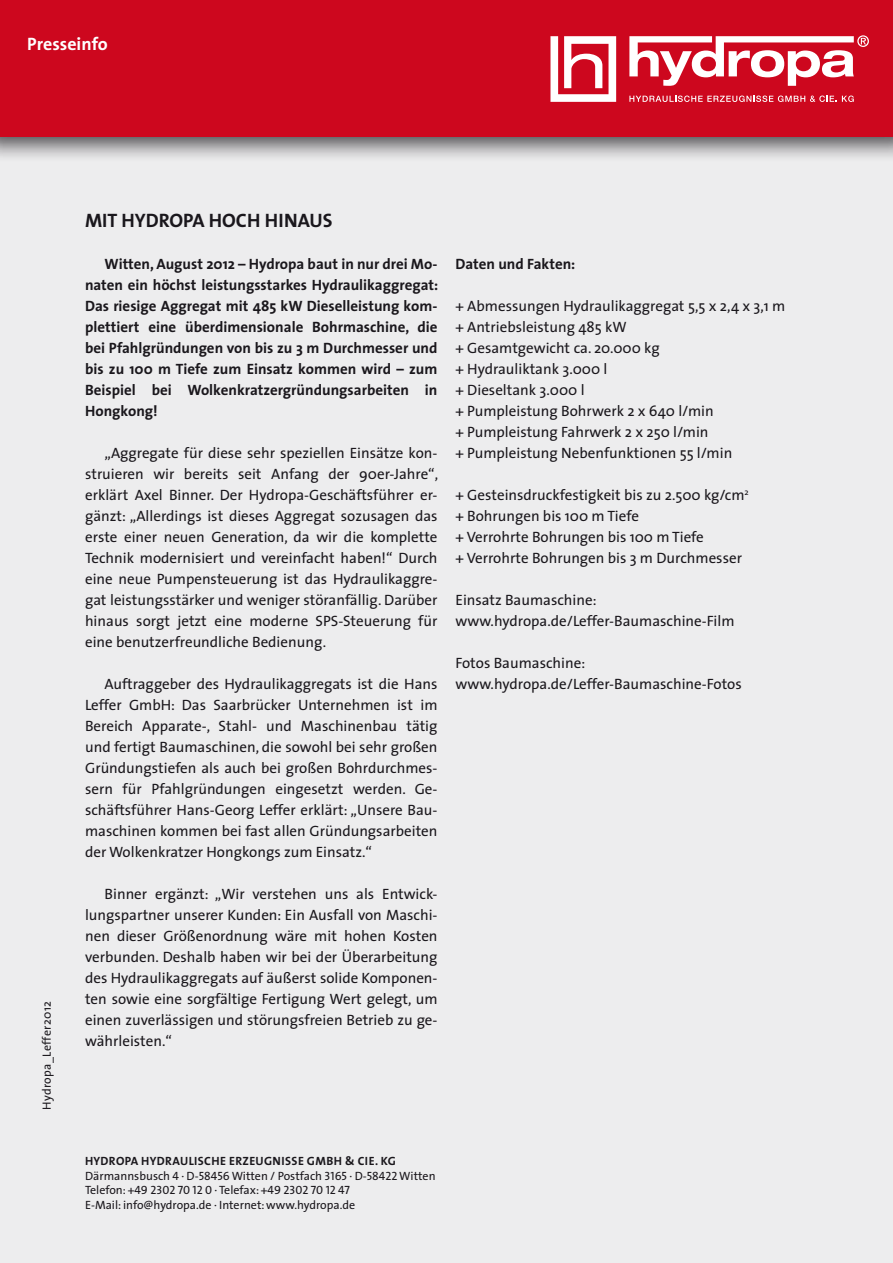
<style>
.page{position:relative;width:893px;height:1263px;background:#fff}
.page>*{position:absolute;margin:0;border:0;box-sizing:border-box;transform-origin:0 0}
.t1{font:700 19.5px "The Sans";color:#1a171c}
.t2{font:700 18px "The Sans";color:#fff}
.t3{font:15px/21px "The Sans";color:#1a171c}
.t4{font:700 15px/21px "The Sans";color:#1a171c;text-align:justify}
.t5{font:12px/14.4px "The Sans";color:#1a171c}
.t6{font:12px "The Sans Caps";color:#1a171c}
.t7{font:700 12px "The Sans";letter-spacing:.03em;color:#1a171c}
.t8{font:12px "The Sans";letter-spacing:.03em;color:#1a171c}
.s1{font-weight:700}
.s2{font-family:"The Sans Caps"}
.s3{font-family:"The Sans"}
</style>
<div class="page">
<div style="left:0;top:128px;width:893px;height:1135px;background:#ededee"></div>
<div style="left:0;top:0;width:893px;height:162px;background:#1a171c;opacity:.75"></div>
<div style="left:0;top:0;width:893px;height:136px;background:#cd071e"></div>
<svg style="left:550px;top:36px;width:66px;height:66px"></svg>
<svg style="left:629px;top:35px;width:240px;height:51px"></svg>
<svg style="left:629px;top:96px;width:225px;height:6px"></svg>
<p class="t2" style="left:27px;top:28px;width:82px">Presseinfo</p>
<p class="t8" style="left:37px;top:1110px;width:110px;rotate:-90deg">Hydropa_Leffer2012</p>
<h1 class="t1" style="left:85px;top:204px;width:249px">Mit Hydropa hoch h inaus</h1>
<p class="t4" style="left:85px;top:253px;width:355px;text-indent:20px">Witten, August 2012 – Hydropa baut in nur drei Mo&shy;naten ein höchst leistungsstarkes Hydraulikaggregat:<br>Das riesige Aggregat mit 485 kW Dieselleistung kom&shy;plettiert eine überdimensionale Bohrmaschine, die bei Pfahlgründungen von bis zu 3 m Durchmesser und bis zu 100 m Tiefe zum Einsatz kommen wird – zum Beispiel bei Wolkenkratzergründungsarbeiten in Hongkong!</p>
<p class="t3" style="left:85px;top:442px;width:355px;text-align:justify;text-indent:20px">„Aggregate für diese sehr speziellen Einsätze kon&shy;struieren wir bereits seit Anfang der 90er-Jahre“, erklärt Axel Binner. Der Hydropa-Geschäftsführer er&shy;gänzt: „Allerdings ist dieses Aggregat sozusagen das erste einer neuen Generation, da wir die komplette Technik modernisiert und vereinfacht haben!“ Durch eine neue Pumpensteuerung ist das Hydraulikaggre&shy;gat leistungsstärker und weniger störanfällig. Darüber hinaus sorgt jetzt eine moderne SPS-Steuerung für eine benutzerfreundliche Bedienung.</p>
<p class="t3" style="left:85px;top:673px;width:354px;text-align:justify;text-indent:19px">Auftraggeber des Hydraulikaggregats ist die Hans Leffer GmbH: Das Saarbrücker Unternehmen ist im Bereich Apparate-, Stahl- und Maschinenbau tätig und fertigt Baumaschinen, die sowohl bei sehr großen Gründungstiefen als auch bei großen Bohrdurchmes&shy;sern für Pfahlgründungen eingesetzt werden. Ge&shy;schäftsführer Hans-Georg Leffer erklärt: „Unsere Bau&shy;maschinen kommen bei fast allen Gründungsarbeiten der Wolkenkratzer Hongkongs zum Einsatz.“</p>
<p class="t3" style="left:85px;top:883px;width:354px;text-align:justify;text-indent:20px">Binner ergänzt: „Wir verstehen uns als Entwick&shy;lungspartner unserer Kunden: Ein Ausfall von Maschi&shy;nen dieser Größenordnung wäre mit hohen Kosten verbunden. Deshalb haben wir bei der Überarbeitung des Hydraulikaggregats auf äußerst solide Komponen&shy;ten sowie eine sorgfältige Fertigung Wert gelegt, um einen zuverlässigen und störungsfreien Betrieb zu ge&shy;währleisten.“</p>
<p class="t4" style="left:456px;top:253px;width:121px">Daten und Fakten:</p>
<p class="t3" style="left:456px;top:295px;width:331px">+ Abmessungen Hydraulikaggregat 5,5 x 2,4 x 3,1 m + Antriebsleistung 485 kW<br>+ Gesamtgewicht ca. 20.000 kg<br>+ Hydrauliktank 3.000 l<br>+ Dieseltank 3.000 l<br>+ Pumpleistung Bohrwerk 2 x 640 l/min<br>+ Pumpleistung Fahrwerk 2 x 250 l/min<br>+ Pumpleistung Nebenfunktionen 55 l/min</p>
<p class="t3" style="left:455px;top:484px;width:295px">+ Gesteinsdruckfestigkeit bis zu 2.500 kg/cm<sup>2 </sup>+ Bohrungen bis 100 m Tiefe<br>+ Verrohrte Bohrungen bis 100 m Tiefe<br>+ Verrohrte Bohrungen bis 3 m Durchmesser</p>
<p class="t3" style="left:455px;top:589px;width:281px">Einsatz Baumaschine: www.hydropa.de/Leffer-Baumaschine-Film</p>
<p class="t3" style="left:455px;top:652px;width:288px">Fotos Baumaschine: www.hydropa.de/Leffer-Baumaschine-Fotos</p>
<p class="t5" style="left:85px;top:1154px;width:352px;text-indent:249px"><span class="s1">H &amp; Cie. KG<br></span>Därmannsbusch <span class="s2">4</span> · D-<span class="s2">58456</span>Witten / Postfach <span class="s2">3165</span> · D-<span class="s2">58422</span>Witten</p>
<p class="t6" style="left:85px;top:1180px;width:267px"><span class="s3">Telefon: +</span>49 2302 70 12 0 <span class="s3">· Telefax: +</span>49 2302 70 12 47</p>
<p class="t5" style="left:85px;top:1197px;width:272px">E-Mail: info@hydropa.de · Internet:www.hydropa.de</p>
<p class="t7" style="left:85px;top:1151px;width:232px">Hydropa Hydraulische Erzeugnisse Gmb</p>
</div>
